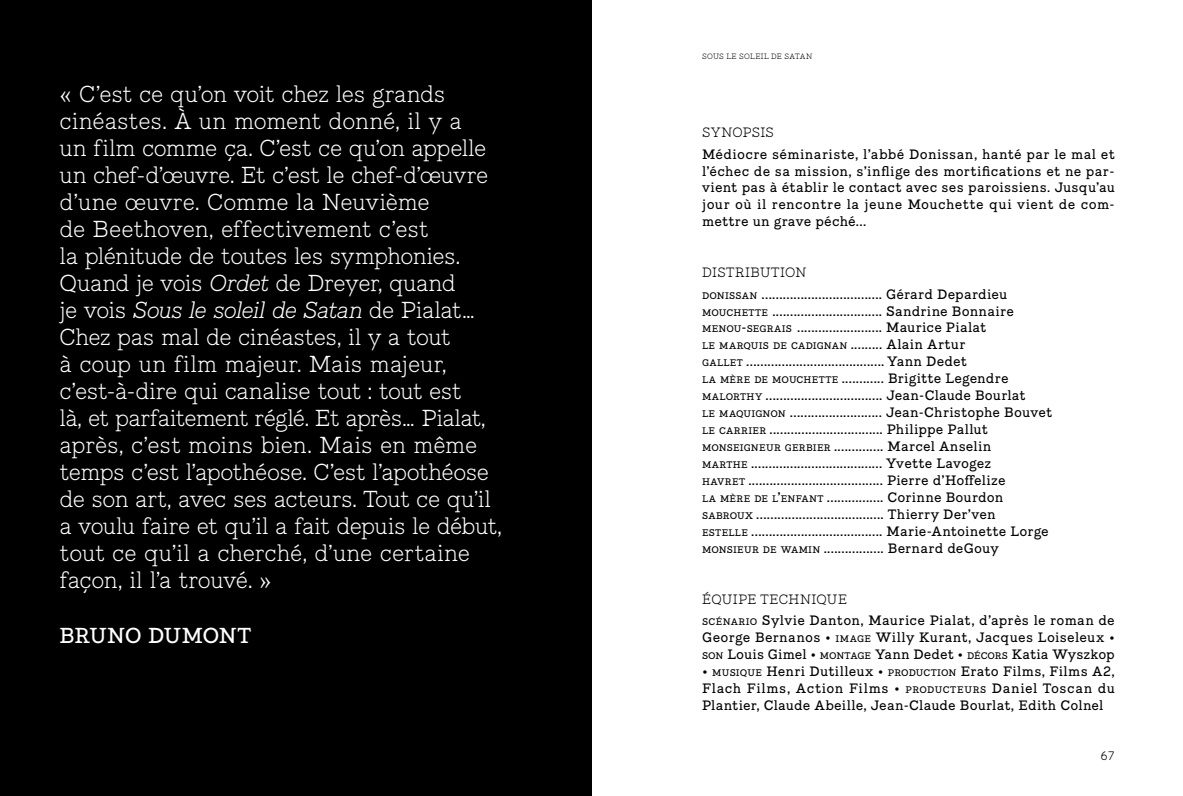
<style>
.page{position:relative;width:1183px;height:796px;background:#fff}
.page>*{position:absolute;margin:0;border:0;box-sizing:border-box;transform-origin:0 0}
.t1{font:300 22.5px/27px "Piek";letter-spacing:-.015em;color:#fff}
.t2{font:21px "Piek";letter-spacing:-.025em;color:#fff}
.t3{font:13.2px/17px "Piek";letter-spacing:.015em;color:#000}
.t4{font:300 13.2px "Piek";letter-spacing:.015em;color:#000}
.t5{font:300 12px "Piek";color:#000}
.t6{font:9.3px "Piek";letter-spacing:.01em;color:#000}
.t7{font:300 7.5px "Piek";letter-spacing:.025em;color:#000}
.s1{font-style:italic}
.s2{font-weight:300}
.s3{font-size:9.3px}
.s4{font-style:inherit}
.s5{font-size:13.2px}
</style>
<div class="page">
<div style="left:0;top:0;width:591px;height:795px;background:#000"></div>
<p class="t1" style="left:60px;top:80px;width:444px">« C’est ce qu’on voit chez les grands cinéastes. À un moment donné, il y a<br>un film comme ça. C’est ce qu’on appelle un chef-d’œuvre. Et c’est le chef-d’œuvre d’une œuvre. Comme la Neuvième<br>de Beethoven, effectivement c’est<br>la plénitude de toutes les symphonies.<br>Quand je vois <span class="s1">Ordet</span> de Dreyer, quand<br>je vois <span class="s1">Sous le soleil de Satan</span> de Pialat… Chez pas mal de cinéastes, il y a tout<br>à coup un film majeur. Mais majeur, c’est-à-dire qui canalise tout : tout est<br>là, et parfaitement réglé. Et après… Pialat, après, c’est moins bien. Mais en même temps c’est l’apothéose. C’est l’apothéose de son art, avec ses acteurs. Tout ce qu’il a voulu faire et qu’il a fait depuis le début, tout ce qu’il a cherché, d’une certaine façon, il l’a trouvé. »</p>
<h2 class="t2" style="left:60px;top:623px;width:193px">BRUNO DUMONT</h2>
<p class="t7" style="left:702px;top:52px;width:112px">SOUS LE SOLEIL DE SATAN</p>
<p class="t4" style="left:702px;top:124px;width:73px">SYNOPSIS</p>
<p class="t3" style="left:702px;top:145px;width:414px;text-align:justify">Médiocre séminariste, l’abbé Donissan, hanté par le mal et l’échec de sa mission, s’inflige des mortifications et ne par&shy;vient pas à établir le contact avec ses paroissiens. Jusqu’au jour où il rencontre la jeune Mouchette qui vient de com&shy;mettre un grave péché...</p>
<p class="t3" style="left:702px;top:262px;width:306px;line-height:21.1px"><span class="s2">DISTRIBUTION<br></span><span class="s3">DONISSAN</span> .................................. Gérard Depardieu</p>
<p class="t3" style="left:702px;top:302px;width:313px"><span class="s3">MOUCHETTE</span> ............................... Sandrine Bonnaire<br><span class="s3">MENOU</span><span class="s4">-</span><span class="s3">SEGRAIS</span> ........................ Maurice Pialat</p>
<p class="t6" style="left:702px;top:340px;width:265px">LE MARQUIS DE CADIGNAN <span class="s5">......... Alain Artur</span></p>
<p class="t3" style="left:702px;top:353px;width:351px"><span class="s3">GALLET</span> ....................................... Yann Dedet<br><span class="s3">LA MÈRE DE MOUCHETTE</span> ............ Brigitte Legendre <span class="s3">MALORTHY</span> ................................. Jean-Claude Bourlat<br><span class="s3">LE MAQUIGNON</span> .......................... Jean-Christophe Bouvet <span class="s3">LE CARRIER</span> ................................ Philippe Pallut <span class="s3">MONSEIGNEUR GERBIER</span> .............. Marcel Anselin<br><span class="s3">MARTHE</span> ..................................... Yvette Lavogez<br><span class="s3">HAVRET</span> ...................................... Pierre d’Hoffelize<br><span class="s3">LA MÈRE DE L</span><span class="s4">’</span><span class="s3">ENFANT</span> ................ Corinne Bourdon <span class="s3">SABROUX</span> .................................... Thierry Der’ven<br><span class="s3">ESTELLE</span> ..................................... Marie-Antoinette Lorge <span class="s3">MONSIEUR DE WAMIN</span> ................. Bernard deGouy</p>
<p class="t3" style="left:702px;top:588px;width:414px;line-height:21.1px"><span class="s2">ÉQUIPE TECHNIQUE<br></span><span class="s3">SCÉNARIO</span> Sylvie Danton, Maurice Pialat, d’après le roman de</p>
<p class="t3" style="left:702px;top:629px;width:414px">George Bernanos • <span class="s3">IMAGE</span> Willy Kurant, Jacques Loiseleux •<br><span class="s3">SON</span> Louis Gimel • <span class="s3">MONTAGE</span> Yann Dedet • <span class="s3">DÉCORS</span> Katia Wyszkop</p>
<p class="t3" style="left:702px;top:662px;width:414px;text-align:justify">• <span class="s3">MUSIQUE</span> Henri Dutilleux • <span class="s3">PRODUCTION</span> Erato Films, Films A2, Flach Films, Action Films • <span class="s3">PRODUCTEURS</span> Daniel Toscan du Plantier, Claude Abeille, Jean-Claude Bourlat, Edith Colnel</p>
<p class="t5" style="left:1100px;top:748px;width:16px">67</p>
</div>
